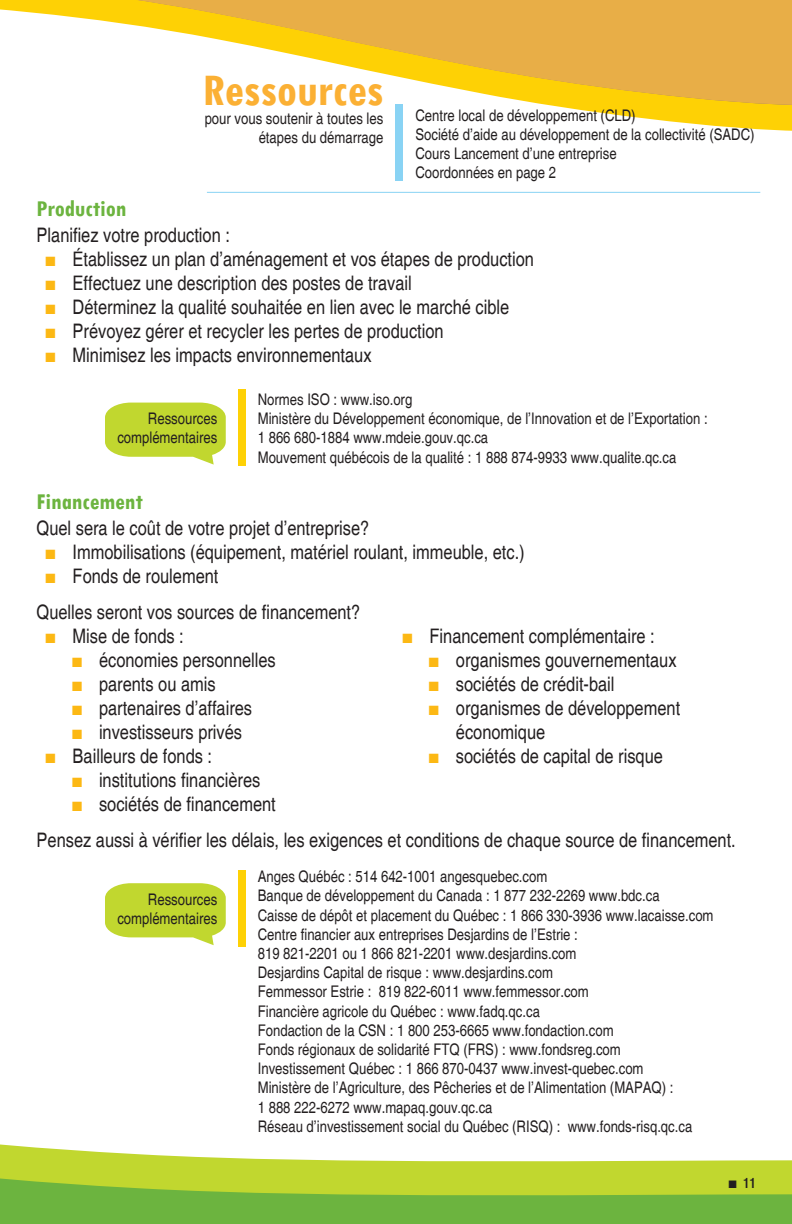
<style>
.page{position:relative;width:792px;height:1224px;background:#fff}
.page>*{position:absolute;margin:0;border:0;box-sizing:border-box;transform-origin:0 0}
.t1{font:700 condensed 48px "Tw Cen";color:#fbb034}
.t2{font:700 condensed 24px "Tw Cen";color:#6cb43f}
.t3{font:condensed 20px/24px "Helvetica";color:#231f20}
.t4{font:condensed 16px/19.2px "Helvetica";color:#231f20}
.t5{font:700 condensed 14px "Helvetica";color:#231f20}
.s1{font-family:"Lucida Sans Unicode";font-stretch:normal;font-size:16px;color:#fcb814}
.s2{font-family:"Lucida Console";font-weight:400;font-stretch:normal}
</style>
<div class="page">
<svg style="left:0;top:1144px;width:792px;height:80px"></svg>
<svg style="left:395px;top:105px;width:397px;height:26px"></svg>
<svg style="left:0;top:0;width:792px;height:105px"></svg>
<svg style="left:105px;top:883px;width:121px;height:62px;background:#cadd50"></svg>
<svg style="left:105px;top:403px;width:121px;height:62px"></svg>
<div style="left:238px;top:390px;width:7px;height:76px;background:#fed105"></div>
<div style="left:238px;top:870px;width:7px;height:77px;background:#fed105"></div>
<div style="left:396px;top:105px;width:7px;height:76px;background:#89d3f4"></div>
<hr style="left:207px;top:192px;width:553px;height:1px;background:#89d3f4">
<div style="left:246px;top:1001px;width:481px;height:144px;background:#fff"></div>
<h1 class="t1" style="left:203px;top:61px;width:182px">Ressources</h1>
<p class="t4" style="left:205px;top:109px;width:180px;text-align:right">pour vous soutenir à toutes les étapes du démarrage</p>
<p class="t4" style="left:415px;top:106px;width:341px">Centre local de développement (CLD)<br>Société d’aide au développement de la collectivité (SADC)<br>Cours Lancement d’une entreprise<br>Coordonnées en page 2</p>
<h2 class="t2" style="left:37px;top:194px;width:91px">Production</h2>
<p class="t3" style="left:44px;top:223px;width:491px;text-indent:-8px">Planifiez votre production :<br><span class="s1">∎</span> Établissez un plan d’aménagement et vos étapes de production <span class="s1">∎</span> Effectuez une description des postes de travail<br><span class="s1">∎</span> Déterminez la qualité souhaitée en lien avec le marché cible<br><span class="s1">∎</span> Prévoyez gérer et recycler les pertes de production<br><span class="s1">∎</span> Minimisez les impacts environnementaux</p>
<p class="t4" style="left:258px;top:390px;width:451px">Normes ISO : www.iso.org<br>Ministère du Développement économique, de l’Innovation et de l’Exportation :<br>1 866 680-1884 www.mdeie.gouv.qc.ca<br>Mouvement québécois de la qualité : 1 888 874-9933 www.qualite.qc.ca</p>
<p class="t4" style="left:117px;top:409px;width:101px;text-align:right">Ressources complémentaires</p>
<h2 class="t2" style="left:37px;top:487px;width:108px">Financement</h2>
<p class="t3" style="left:44px;top:516px;width:482px;text-indent:-8px">Quel sera le coût de votre projet d’entreprise?<br><span class="s1">∎</span> Immobilisations (équipement, matériel roulant, immeuble, etc.) <span class="s1">∎</span> Fonds de roulement</p>
<p class="t3" style="left:37px;top:600px;width:325px">Quelles seront vos sources de financement?</p>
<p class="t3" style="left:44px;top:624px;width:141px"><span class="s1">∎</span> Mise de fonds :</p>
<p class="t3" style="left:71px;top:648px;width:207px"><span class="s1">∎</span> économies personnelles</p>
<p class="t3" style="left:71px;top:672px;width:147px"><span class="s1">∎</span> parents ou amis</p>
<p class="t3" style="left:71px;top:696px;width:183px"><span class="s1">∎</span> partenaires d’affaires</p>
<p class="t3" style="left:71px;top:720px;width:173px"><span class="s1">∎</span> investisseurs privés</p>
<p class="t3" style="left:44px;top:744px;width:169px"><span class="s1">∎</span> Bailleurs de fonds :</p>
<p class="t3" style="left:71px;top:768px;width:191px"><span class="s1">∎</span> institutions financières</p>
<p class="t3" style="left:71px;top:792px;width:207px"><span class="s1">∎</span> sociétés de financement</p>
<p class="t3" style="left:401px;top:624px;width:255px"><span class="s1">∎</span> Financement complémentaire :</p>
<p class="t3" style="left:428px;top:648px;width:250px"><span class="s1">∎</span> organismes gouvernementaux</p>
<p class="t3" style="left:428px;top:672px;width:188px"><span class="s1">∎</span> sociétés de crédit-bail</p>
<p class="t3" style="left:428px;top:696px;width:254px"><span class="s1">∎</span> organismes de développement</p>
<p class="t3" style="left:456px;top:720px;width:91px">économique</p>
<p class="t3" style="left:428px;top:744px;width:237px"><span class="s1">∎</span> sociétés de capital de risque</p>
<p class="t3" style="left:37px;top:828px;width:701px">Pensez aussi à vérifier les délais, les exigences et conditions de chaque source de financement.</p>
<p class="t4" style="left:117px;top:890px;width:101px;text-align:right">Ressources complémentaires</p>
<p class="t4" style="left:258px;top:867px;width:457px">Anges Québéc : 514 642-1001 angesquebec.com<br>Banque de développement du Canada : 1 877 232-2269 www.bdc.ca<br>Caisse de dépôt et placement du Québec : 1 866 330-3936 www.lacaisse.com Centre financier aux entreprises Desjardins de l’Estrie :<br>819 821-2201 ou 1 866 821-2201 www.desjardins.com<br>Desjardins Capital de risque : www.desjardins.com<br>Femmessor Estrie : 819 822-6011 www.femmessor.com<br>Financière agricole du Québec : www.fadq.qc.ca<br>Fondaction de la CSN : 1 800 253-6665 www.fondaction.com<br>Fonds régionaux de solidarité FTQ (FRS) : www.fondsreg.com<br>Investissement Québec : 1 866 870-0437 www.invest-quebec.com<br>Ministère de l’Agriculture, des Pêcheries et de l’Alimentation (MAPAQ) :<br>1 888 222-6272 www.mapaq.gouv.qc.ca<br>Réseau d’investissement social du Québec (RISQ) : www.fonds-risq.qc.ca</p>
<p class="t5" style="left:728px;top:1175px;width:29px"><span class="s2">■</span> 11</p>
</div>
